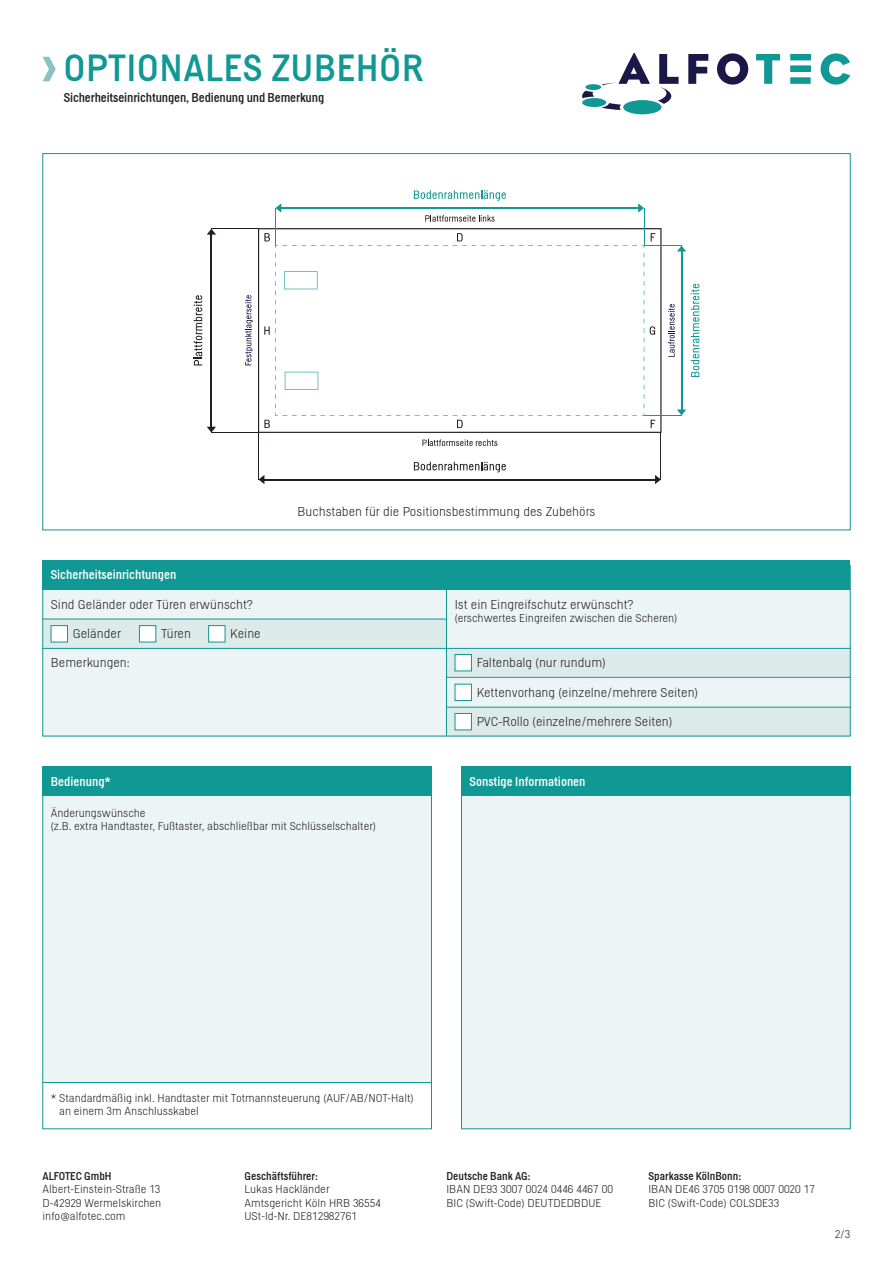
<style>
.page{position:relative;width:893px;height:1263px;background:#fff}
.page>*{position:absolute;margin:0;border:0;box-sizing:border-box;transform-origin:0 0}
.t1{font:37.5px "Helsinki";letter-spacing:.03em;color:#0f9894}
.t2{font:300 12.75px "Helsinki";color:#231f20}
.t3{font:12.75px "Helsinki";color:#fff}
.t4{font:12.75px "Helsinki";letter-spacing:-.01em;color:#231f20}
.t5{font:300 11.25px/13.5px "Helsinki";color:#231f20}
.t6{font:11.25px "Helsinki";color:#231f20}
</style>
<div class="page">
<div style="left:446px;top:707px;width:404px;height:29px;background:#dcebea"></div>
<div style="left:446px;top:677px;width:404px;height:30px;background:#ecf4f5"></div>
<div style="left:623px;top:100px;width:38px;height:14px;background:#0f9894;border-radius:50%"></div>
<svg style="left:582px;top:53px;width:97px;height:57px"></svg>
<svg style="left:688px;top:54px;width:20px;height:30px"></svg>
<svg style="left:717px;top:53px;width:31px;height:32px"></svg>
<svg style="left:756px;top:54px;width:24px;height:30px"></svg>
<svg style="left:790px;top:54px;width:21px;height:30px"></svg>
<svg style="left:821px;top:53px;width:29px;height:32px"></svg>
<div style="left:43px;top:796px;width:389px;height:287px;background:#ecf4f5"></div>
<div style="left:43px;top:766px;width:389px;height:30px;background:#0f9894"></div>
<hr style="left:43px;top:1082px;width:389px;height:1px;background:#0f9894">
<div style="left:461px;top:796px;width:389px;height:333px;background:#ecf4f5"></div>
<div style="left:461px;top:766px;width:389px;height:30px;background:#0f9894"></div>
<div style="left:43px;top:619px;width:403px;height:29px;background:#dcebea"></div>
<div style="left:43px;top:590px;width:403px;height:29px;background:#ecf4f5"></div>
<hr style="left:43px;top:619px;width:403px;height:1px;background:#0f9894">
<hr style="left:43px;top:648px;width:403px;height:1px;background:#0f9894">
<div style="left:51px;top:625px;width:17px;height:17px;background:#fff;border:1px solid #0f9894"></div>
<div style="left:42px;top:649px;width:404px;height:87px;background:#ecf4f5"></div>
<div style="left:446px;top:649px;width:404px;height:29px;background:#dcebea"></div>
<div style="left:446px;top:590px;width:404px;height:59px;background:#ecf4f5"></div>
<hr style="left:446px;top:648px;width:404px;height:1px;background:#0f9894">
<hr style="left:446px;top:677px;width:404px;height:1px;background:#0f9894">
<div style="left:43px;top:560px;width:807px;height:30px;background:#0f9894"></div>
<div style="left:139px;top:625px;width:17px;height:17px;background:#fff;border:1px solid #0f9894"></div>
<div style="left:208px;top:625px;width:17px;height:17px;background:#fff;border:1px solid #0f9894"></div>
<div style="left:455px;top:654px;width:17px;height:17px;background:#fff;border:1px solid #0f9894"></div>
<div style="left:455px;top:684px;width:17px;height:17px;background:#fff;border:1px solid #0f9894"></div>
<div style="left:455px;top:713px;width:17px;height:17px;background:#fff;border:1px solid #0f9894"></div>
<hr style="left:446px;top:560px;width:1px;height:176px;background:#0f9894">
<hr style="left:446px;top:707px;width:404px;height:1px;background:#0f9894">
<svg style="left:43px;top:57px;width:13px;height:24px"></svg>
<svg style="left:414px;top:190px;width:92px;height:11px"></svg>
<svg style="left:258px;top:228px;width:403px;height:205px"></svg>
<hr style="left:278px;top:207px;width:363px;height:2px;background:#0f9894">
<svg style="left:275px;top:203px;width:6px;height:10px"></svg>
<svg style="left:638px;top:203px;width:6px;height:10px"></svg>
<svg style="left:425px;top:215px;width:70px;height:7px"></svg>
<hr style="left:275px;top:208px;width:1px;height:38px;background:#0f9894">
<hr style="left:644px;top:208px;width:1px;height:38px;background:#0f9894">
<hr style="left:644px;top:415px;width:38px;height:1px;background:#0f9894">
<hr style="left:644px;top:245px;width:38px;height:1px;background:#0f9894">
<svg style="left:677px;top:409px;width:9px;height:6px"></svg>
<svg style="left:677px;top:246px;width:9px;height:5px"></svg>
<hr style="left:681px;top:248px;width:1px;height:164px;background:#0f9894">
<svg style="left:668px;top:304px;width:7px;height:53px"></svg>
<svg style="left:691px;top:284px;width:8px;height:93px"></svg>
<hr style="left:258px;top:432px;width:1px;height:47px;background:#231f20">
<svg style="left:422px;top:439px;width:75px;height:7px"></svg>
<svg style="left:414px;top:462px;width:92px;height:11px"></svg>
<hr style="left:261px;top:479px;width:397px;height:1px;background:#231f20">
<svg style="left:259px;top:475px;width:5px;height:9px"></svg>
<svg style="left:655px;top:475px;width:6px;height:9px"></svg>
<svg style="left:245px;top:295px;width:8px;height:70px"></svg>
<hr style="left:661px;top:432px;width:1px;height:47px;background:#231f20">
<hr style="left:211px;top:432px;width:48px;height:1px;background:#231f20">
<hr style="left:211px;top:228px;width:48px;height:1px;background:#231f20">
<svg style="left:207px;top:427px;width:9px;height:5px"></svg>
<svg style="left:207px;top:229px;width:9px;height:6px"></svg>
<hr style="left:211px;top:231px;width:1px;height:199px;background:#231f20">
<svg style="left:194px;top:295px;width:8px;height:70px"></svg>
<svg style="left:264px;top:233px;width:391px;height:195px"></svg>
<div style="left:43px;top:766px;width:389px;height:363px;border:1px solid #0f9894"></div>
<div style="left:461px;top:766px;width:389px;height:363px;border:1px solid #0f9894"></div>
<div style="left:43px;top:565px;width:807px;height:171px;border:1px solid #0f9894"></div>
<h1 class="t1" style="left:64px;top:46px;width:361px">OPTIONALES ZUBEHÖR</h1>
<p class="t4" style="left:64px;top:90px;width:262px">Sicherheitseinrichtungen, Bedienung und Bemerkung</p>
<p class="t3" style="left:51px;top:567px;width:127px">Sicherheitseinrichtungen</p>
<p class="t2" style="left:51px;top:597px;width:203px">Sind Geländer oder Türen erwünscht?</p>
<p class="t2" style="left:73px;top:626px;width:50px">Geländer</p>
<p class="t2" style="left:161px;top:626px;width:31px">Türen</p>
<p class="t2" style="left:230px;top:626px;width:32px">Keine</p>
<p class="t2" style="left:51px;top:655px;width:80px">Bemerkungen:</p>
<p class="t3" style="left:51px;top:774px;width:62px">Bedienung*</p>
<p class="t2" style="left:298px;top:503px;width:299px">Buchstaben für die Positionsbestimmung des Zubehörs</p>
<p class="t2" style="left:455px;top:597px;width:180px">Ist ein Eingreifschutz erwünscht?</p>
<p class="t5" style="left:455px;top:611px;width:224px">(erschwertes Eingreifen zwischen die Scheren)</p>
<p class="t2" style="left:477px;top:655px;width:131px">Faltenbalg (nur rundum)</p>
<p class="t2" style="left:477px;top:684px;width:223px">Kettenvorhang (einzelne/mehrere Seiten)</p>
<p class="t2" style="left:477px;top:714px;width:197px">PVC-Rollo (einzelne/mehrere Seiten)</p>
<p class="t3" style="left:470px;top:774px;width:118px">Sonstige Informationen</p>
<p class="t5" style="left:51px;top:805px;width:327px">Änderungswünsche<br>(z.B. extra Handtaster, Fußtaster, abschließbar mit Schlüsselschalter)</p>
<p class="t5" style="left:59px;top:1091px;width:356px;text-indent:-8px">* Standardmäßig inkl. Handtaster mit Totmannsteuerung (AUF/AB/NOT-Halt) an einem 3m Anschlusskabel</p>
<p class="t6" style="left:43px;top:1169px;width:71px">ALFOTEC GmbH</p>
<p class="t5" style="left:43px;top:1182px;width:120px;text-align:justify">Albert-Einstein-Straße 13<br>D-42929 Wermelskirchen info@alfotec.com</p>
<p class="t6" style="left:244px;top:1169px;width:75px">Geschäftsführer:</p>
<p class="t5" style="left:244px;top:1182px;width:138px">Lukas Hackländer<br>Amtsgericht Köln HRB 36554<br>USt-Id-Nr. DE812982761</p>
<p class="t6" style="left:446px;top:1169px;width:86px">Deutsche Bank AG:</p>
<p class="t5" style="left:446px;top:1182px;width:168px">IBAN DE93 3007 0024 0446 4467 00<br>BIC (Swift-Code) DEUTDEDBDUE</p>
<p class="t6" style="left:648px;top:1169px;width:94px">Sparkasse KölnBonn:</p>
<p class="t5" style="left:648px;top:1182px;width:168px">IBAN DE46 3705 0198 0007 0020 17<br>BIC (Swift-Code) COLSDE33</p>
<p class="t5" style="left:835px;top:1227px;width:17px">2/3</p>
</div>
